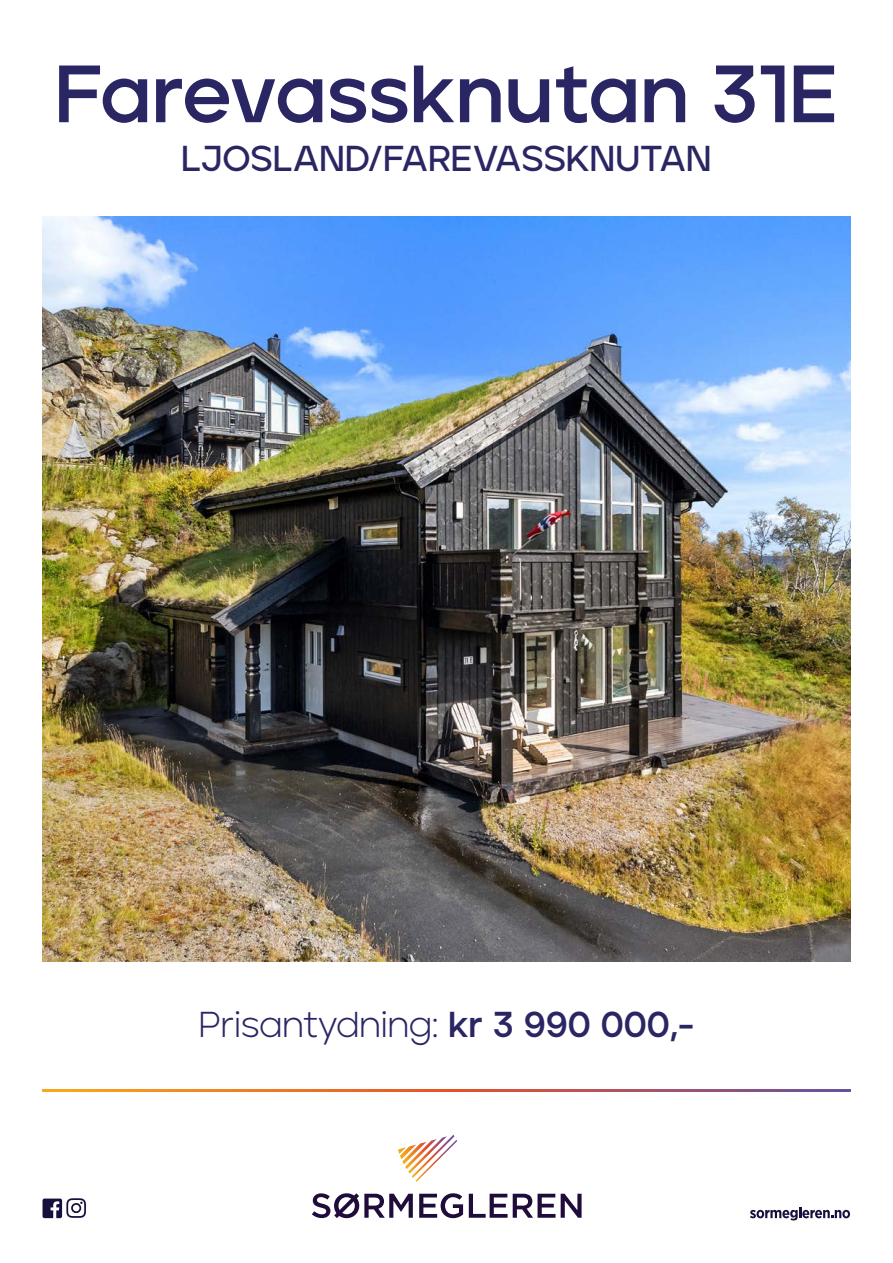
<style>
.page{position:relative;width:893px;height:1263px;background:#fff}
.page>*{position:absolute;margin:0;border:0;box-sizing:border-box;transform-origin:0 0}
.t1{font:700 81px "Jeko";color:#292663}
.t2{font:300 36px "Jeko";color:#292663}
.t3{font:600 36px "Jeko";color:#292663}
.s1{font-weight:700}
</style>
<div class="page">
<img style="left:43px;top:217px;width:807px;height:744px">
<svg style="left:43px;top:1090px;width:807px;height:2px;background:#cb6844"></svg>
<svg style="left:398px;top:1134px;width:59px;height:48px"></svg>
<svg style="left:419px;top:1193px;width:44px;height:25px"></svg>
<svg style="left:469px;top:1194px;width:86px;height:24px"></svg>
<svg style="left:561px;top:1194px;width:21px;height:24px"></svg>
<svg style="left:312px;top:1193px;width:101px;height:25px"></svg>
<svg style="left:750px;top:1207px;width:100px;height:13px"></svg>
<svg style="left:43px;top:1198px;width:43px;height:20px"></svg>
<h1 class="t1" style="left:54px;top:45px;width:786px">Farevassknutan 31E</h1>
<p class="t3" style="left:181px;top:137px;width:532px">LJOSLAND/FAREVASSKNUTAN</p>
<p class="t2" style="left:199px;top:1003px;width:497px">Prisantydning: <span class="s1">kr 3 990 000,‑</span></p>
</div>
